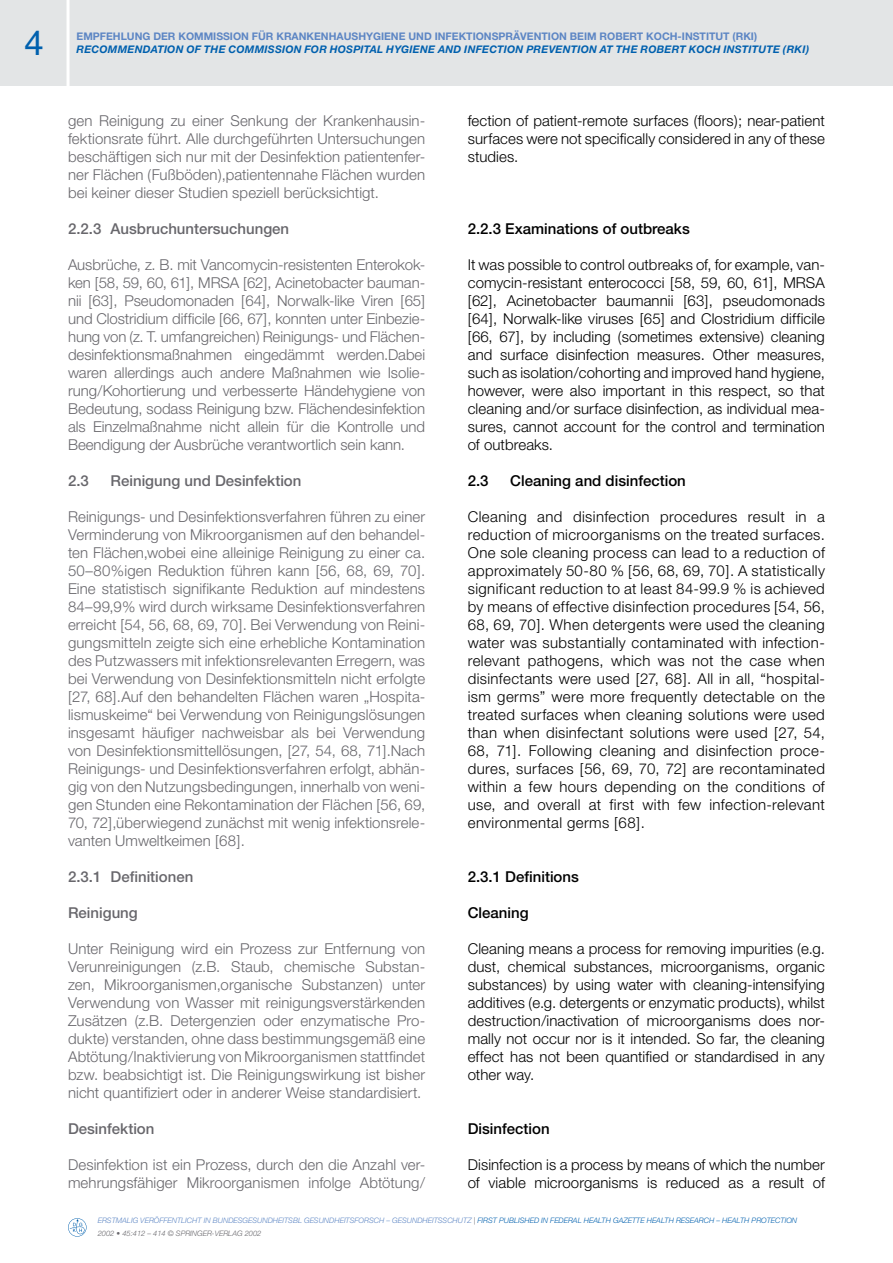
<style>
.page{position:relative;width:893px;height:1263px;background:#fff}
.page>*{position:absolute;margin:0;border:0;box-sizing:border-box;transform-origin:0 0}
.t1{font:34.5px "Helvetica LT Std";color:#0060ae}
.t2{font:300 15px/18px "Helvetica Neue";letter-spacing:.005em;color:#68676c;text-align:justify}
.t3{font:300 15px/18px "Helvetica Neue";letter-spacing:.005em;color:#000;text-align:justify}
.t4{font:500 15px "Helvetica Neue";color:#68676c}
.t5{font:500 15px "Helvetica Neue";color:#000}
.t6{font:italic 700 10.5px "Helvetica Neue";letter-spacing:.02em;color:#0060ae}
.t7{font:700 10.5px "Helvetica Neue";color:#5d86c4}
.t8{font:italic 300 7.5px/13.2px "Helvetica Neue";color:#5d86c4}
.s1{color:#68676c}
.s2{color:#0060ae}
</style>
<div class="page">
<div style="left:0;top:0;width:893px;height:85px;background:#e3e5e6"></div>
<hr style="left:67px;top:0;width:3px;height:106px;background:#fff">
<svg style="left:68px;top:1218px;width:18px;height:18px"></svg>
<h1 class="t1" style="left:24px;top:23px;width:21px">4</h1>
<p class="t7" style="left:77px;top:30px;width:682px">EMPFEHLUNG DER KOMMISSION FÜR KRANKENHAUSHYGIENE UND INFEKTIONSPRÄVENTION BEIM ROBERT KOCH-INSTITUT (RKI)</p>
<p class="t6" style="left:77px;top:43px;width:734px">RECOMMENDATION OF THE COMMISSION FOR HOSPITAL HYGIENE AND INFECTION PREVENTION AT THE ROBERT KOCH INSTITUTE (RKI)</p>
<p class="t2" style="left:68px;top:111px;width:359px">gen Reinigung zu einer Senkung der Krankenhausin&shy;fektionsrate führt. Alle durchgeführten Untersuchungen beschäftigen sich nur mit der Desinfektion patientenfer&shy;ner Flächen (Fußböden),patientennahe Flächen wurden bei keiner dieser Studien speziell berücksichtigt.</p>
<p class="t4" style="left:68px;top:220px;width:223px">2.2.3 Ausbruchuntersuchungen</p>
<p class="t2" style="left:68px;top:255px;width:359px">Ausbrüche, z. B. mit Vancomycin-resistenten Enterokok&shy;ken [58, 59, 60, 61], MRSA [62], Acinetobacter bauman&shy;nii [63], Pseudomonaden [64], Norwalk-like Viren [65] und Clostridium difficile [66, 67], konnten unter Einbezie&shy;hung von (z. T. umfangreichen) Reinigungs- und Flächen&shy;desinfektionsmaßnahmen eingedämmt werden.Dabei waren allerdings auch andere Maßnahmen wie Isolie&shy;rung/Kohortierung und verbesserte Händehygiene von Bedeutung, sodass Reinigung bzw. Flächendesinfektion als Einzelmaßnahme nicht allein für die Kontrolle und Beendigung der Ausbrüche verantwortlich sein kann.</p>
<p class="t4" style="left:68px;top:472px;width:22px">2.3</p>
<p class="t4" style="left:111px;top:472px;width:192px">Reinigung und Desinfektion</p>
<p class="t2" style="left:68px;top:507px;width:359px">Reinigungs- und Desinfektionsverfahren führen zu einer Verminderung von Mikroorganismen auf den behandel&shy;ten Flächen,wobei eine alleinige Reinigung zu einer ca.<br>50–80%igen Reduktion führen kann [56, 68, 69, 70].<br>Eine statistisch signifikante Reduktion auf mindestens 84–99,9% wird durch wirksame Desinfektionsverfahren erreicht [54, 56, 68, 69, 70]. Bei Verwendung von Reini&shy;gungsmitteln zeigte sich eine erhebliche Kontamination des Putzwassers mit infektionsrelevanten Erregern, was bei Verwendung von Desinfektionsmitteln nicht erfolgte [27, 68].Auf den behandelten Flächen waren „Hospita&shy;lismuskeime“ bei Verwendung von Reinigungslösungen insgesamt häufiger nachweisbar als bei Verwendung von Desinfektionsmittellösungen, [27, 54, 68, 71].Nach Reinigungs- und Desinfektionsverfahren erfolgt, abhän&shy;gig von den Nutzungsbedingungen, innerhalb von weni&shy;gen Stunden eine Rekontamination der Flächen [56, 69, 70, 72],überwiegend zunächst mit wenig infektionsrele&shy;vanten Umweltkeimen [68].</p>
<p class="t4" style="left:68px;top:868px;width:127px">2.3.1 Definitionen</p>
<p class="t4" style="left:68px;top:904px;width:71px">Reinigung</p>
<p class="t2" style="left:68px;top:939px;width:359px">Unter Reinigung wird ein Prozess zur Entfernung von Verunreinigungen (z.B. Staub, chemische Substan&shy;zen, Mikroorganismen,organische Substanzen) unter Verwendung von Wasser mit reinigungsverstärkenden Zusätzen (z.B. Detergenzien oder enzymatische Pro&shy;dukte) verstanden, ohne dass bestimmungsgemäß eine Abtötung/Inaktivierung von Mikroorganismen stattfindet bzw. beabsichtigt ist. Die Reinigungswirkung ist bisher nicht quantifiziert oder in anderer Weise standardisiert.</p>
<p class="t4" style="left:68px;top:1120px;width:88px">Desinfektion</p>
<p class="t2" style="left:68px;top:1155px;width:359px">Desinfektion ist ein Prozess, durch den die Anzahl ver&shy;mehrungsfähiger Mikroorganismen infolge Abtötung/</p>
<p class="t3" style="left:468px;top:111px;width:359px">fection of patient-remote surfaces (floors); near-patient surfaces were not specifically considered in any of these studies.</p>
<p class="t5" style="left:468px;top:220px;width:224px">2.2.3 Examinations of outbreaks</p>
<p class="t3" style="left:468px;top:255px;width:359px">It was possible to control outbreaks of, for example, van&shy;comycin-resistant enterococci [58, 59, 60, 61], MRSA [62], Acinetobacter baumannii [63], pseudomonads [64], Norwalk-like viruses [65] and Clostridium difficile [66, 67], by including (sometimes extensive) cleaning and surface disinfection measures. Other measures, such as isolation/cohorting and improved hand hygiene, however, were also important in this respect, so that cleaning and/or surface disinfection, as individual mea&shy;sures, cannot account for the control and termination of outbreaks.</p>
<p class="t5" style="left:468px;top:472px;width:22px">2.3</p>
<p class="t5" style="left:510px;top:472px;width:177px">Cleaning and disinfection</p>
<p class="t3" style="left:468px;top:507px;width:359px">Cleaning and disinfection procedures result in a reduction of microorganisms on the treated surfaces.<br>One sole cleaning process can lead to a reduction of approximately 50-80 % [56, 68, 69, 70]. A statistically significant reduction to at least 84-99.9 % is achieved by means of effective disinfection procedures [54, 56, 68, 69, 70]. When detergents were used the cleaning water was substantially contaminated with infection&shy;relevant pathogens, which was not the case when disinfectants were used [27, 68]. All in all, “hospital&shy;ism germs” were more frequently detectable on the treated surfaces when cleaning solutions were used than when disinfectant solutions were used [27, 54, 68, 71]. Following cleaning and disinfection proce&shy;dures, surfaces [56, 69, 70, 72] are recontaminated within a few hours depending on the conditions of use, and overall at first with few infection-relevant environmental germs [68].</p>
<p class="t5" style="left:468px;top:868px;width:113px">2.3.1 Definitions</p>
<p class="t5" style="left:468px;top:904px;width:62px">Cleaning</p>
<p class="t3" style="left:468px;top:939px;width:359px">Cleaning means a process for removing impurities (e.g. dust, chemical substances, microorganisms, organic substances) by using water with cleaning-intensifying additives (e.g. detergents or enzymatic products), whilst destruction/inactivation of microorganisms does nor&shy;mally not occur nor is it intended. So far, the cleaning effect has not been quantified or standardised in any other way.</p>
<p class="t5" style="left:468px;top:1120px;width:83px">Disinfection</p>
<p class="t3" style="left:468px;top:1155px;width:359px">Disinfection is a process by means of which the number of viable microorganisms is reduced as a result of</p>
<p class="t8" style="left:98px;top:1214px;width:701px">ERSTMALIG VERÖFFENTLICHT IN BUNDESGESUNDHEITSBL GESUNDHEITSFORSCH – GESUNDHEITSSCHUTZ <span class="s1">|</span> <span class="s2">FIRST PUBLISHED IN FEDERAL HEALTH GAZETTE HEALTH RESEARCH – HEALTH PROTECTION<br></span><span class="s1">2002 • 45:412 – 414 © SPRINGER-VERLAG 2002</span></p>
</div>
